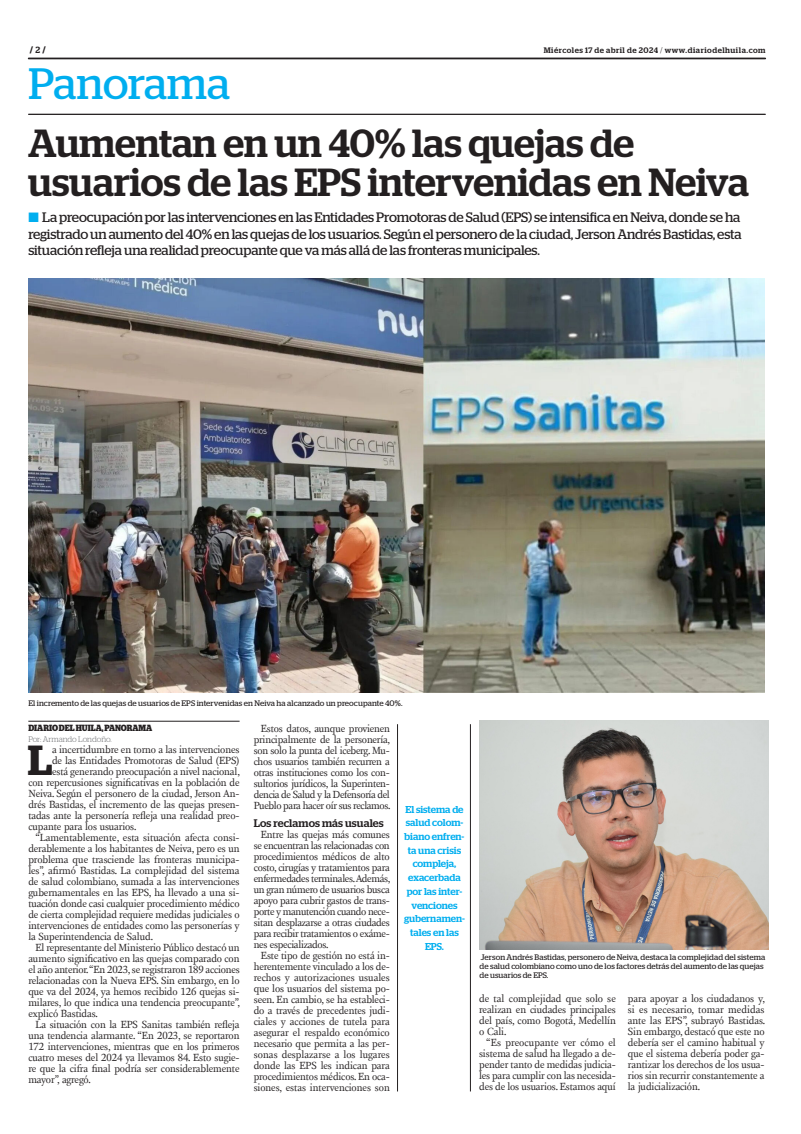
<style>
.page{position:relative;width:801px;height:1134px;background:#fff}
.page>*{position:absolute;margin:0;border:0;box-sizing:border-box;transform-origin:0 0}
.t1{font:43.9px "Stag";letter-spacing:-.005em;color:#00aeef}
.TEXTO_UNO{font:600 42px "Stag";color:#231f20}
.TITULO{font:500 39.2px/39.2px "Stag";color:#231f20}
.SUMARIO{font:13.7px/16.5px "Stag";letter-spacing:-.01em;color:#231f20;text-align:justify}
.INTERTITULO{font:500 11px "Stag";letter-spacing:.01em;color:#231f20}
.TEXTO{font:10.6px/11px "New Fournier BP";letter-spacing:-.015em;color:#231f20;text-align:justify}
.TEXTO_UNO-2{font:10.6px "New Fournier BP";letter-spacing:-.01em;color:#231f20}
.DESTACADO_AZUL{font:500 10px/13.7px "Stag";color:#00aeef;text-align:center}
.CREDITO_1{font:700 9px "Stag";color:#231f20;scale:.9 1}
.CREDITO_1-2{font:700 9px "Stag";color:#231f20}
.PIE_DE_FOTO{font:8px/9px "Stag";letter-spacing:.005em;color:#231f20}
.t2{font:500 8px "Stag";letter-spacing:.06em;color:#231f20}
.CREDITO_2{font:300 8px "Stag";letter-spacing:-.005em;color:#6c6d70}
.s1{font-weight:500}
.s2{font-weight:300}
.s3{color:#00aeef}
</style>
<div class="page">
<svg style="left:28px;top:58px;width:737px;height:1px"></svg>
<hr style="left:28px;top:114px;width:737px;height:1px;background:#231f20">
<img style="left:28px;top:278px;width:736px;height:414px">
<img style="left:479px;top:721px;width:289px;height:228px">
<hr style="left:28px;top:721px;width:212px;height:1px;background:#231f20">
<hr style="left:397px;top:724px;width:1px;height:367px;background:#231f20">
<hr style="left:470px;top:724px;width:1px;height:367px;background:#231f20">
<p class="CREDITO_1-2" style="left:30px;top:45px;width:17px">/ <span class="s1">2</span> /</p>
<p class="t2" style="left:544px;top:45px;width:223px">Miércoles 17 de abril de 2024 <span class="s2">/</span> www.diariodelhuila.com</p>
<p class="t1" style="left:28px;top:58px;width:203px">Panorama</p>
<p class="TITULO" style="left:28px;top:123px;width:722px">Aumentan en un 40% las quejas de usuarios de las EPS intervenidas en Neiva</p>
<p class="SUMARIO" style="left:28px;top:209px;width:715px"><span class="s3">■</span> La preocupación por las intervenciones en las Entidades Promotoras de Salud (EPS) se intensifica en Neiva, donde se ha registrado un aumento del 40% en las quejas de los usuarios. Según el personero de la ciudad, Jerson Andrés Bastidas, esta situación refleja una realidad preocupante que va más allá de las fronteras municipales.</p>
<p class="PIE_DE_FOTO" style="left:28px;top:698px;width:376px">El incremento de las quejas de usuarios de EPS intervenidas en Neiva ha alcanzado un preocupante 40%.</p>
<p class="CREDITO_1" style="left:28px;top:723px;width:139px">DIARIO DEL HUILA, PANORAMA</p>
<p class="CREDITO_2" style="left:28px;top:735px;width:85px">Por: Armando Londoño.</p>
<p class="TEXTO_UNO" style="left:28px;top:736px;width:26px">L</p>
<p class="TEXTO_UNO-2" style="left:52px;top:743px;width:189px">a incertidumbre en torno a las intervenciones</p>
<p class="TEXTO_UNO-2" style="left:52px;top:754px;width:189px">de las Entidades Promotoras de Salud (EPS)</p>
<p class="TEXTO_UNO-2" style="left:52px;top:765px;width:189px">está generando preocupación a nivel nacional,</p>
<p class="TEXTO_UNO-2" style="left:28px;top:776px;width:213px">con repercusiones significativas en la población de</p>
<p class="TEXTO_UNO-2" style="left:28px;top:787px;width:213px">Neiva. Según el personero de la ciudad, Jerson An-</p>
<p class="TEXTO_UNO-2" style="left:28px;top:798px;width:213px">drés Bastidas, el incremento de las quejas presen-</p>
<p class="TEXTO_UNO-2" style="left:28px;top:809px;width:213px">tadas ante la personería refleja una realidad preo-</p>
<p class="TEXTO_UNO-2" style="left:28px;top:820px;width:110px">cupante para los usuarios.</p>
<p class="TEXTO" style="left:28px;top:832px;width:213px;text-indent:7px">“Lamentablemente, esta situación afecta consi&shy;derablemente a los habitantes de Neiva, pero es un problema que trasciende las fronteras municipa&shy;les”, afirmó Bastidas. La complejidad del sistema de salud colombiano, sumada a las intervenciones gubernamentales en las EPS, ha llevado a una si&shy;tuación donde casi cualquier procedimiento médico de cierta complejidad requiere medidas judiciales o intervenciones de entidades como las personerías y la Superintendencia de Salud.</p>
<p class="TEXTO" style="left:28px;top:942px;width:213px;text-indent:7px">El representante del Ministerio Público destacó un aumento significativo en las quejas comparado con el año anterior. “En 2023, se registraron 189 acciones relacionadas con la Nueva EPS. Sin embargo, en lo que va del 2024, ya hemos recibido 126 quejas si&shy;milares, lo que indica una tendencia preocupante”, explicó Bastidas.</p>
<p class="TEXTO" style="left:28px;top:1019px;width:213px;text-indent:7px">La situación con la EPS Sanitas también refleja una tendencia alarmante. “En 2023, se reportaron 172 intervenciones, mientras que en los primeros cuatro meses del 2024 ya llevamos 84. Esto sugie&shy;re que la cifra final podría ser considerablemente mayor”, agregó.</p>
<p class="TEXTO" style="left:254px;top:723px;width:138px;text-indent:7px">Estos datos, aunque provienen principalmente de la personería, son solo la punta del iceberg. Mu&shy;chos usuarios también recurren a otras instituciones como los con&shy;sultorios jurídicos, la Superinten&shy;dencia de Salud y la Defensoría del Pueblo para hacer oír sus reclamos.</p>
<p class="INTERTITULO" style="left:254px;top:816px;width:131px">Los reclamos más usuales</p>
<p class="TEXTO" style="left:254px;top:829px;width:138px;text-indent:7px">Entre las quejas más comunes se encuentran las relacionadas con procedimientos médicos de alto costo, cirugías y tratamientos para enfermedades terminales. Además, un gran número de usuarios busca apoyo para cubrir gastos de trans&shy;porte y manutención cuando nece&shy;sitan desplazarse a otras ciudades para recibir tratamientos o exáme&shy;nes especializados.</p>
<p class="TEXTO" style="left:254px;top:950px;width:138px;text-indent:7px">Este tipo de gestión no está in&shy;herentemente vinculado a los de&shy;rechos y autorizaciones usuales que los usuarios del sistema po&shy;seen. En cambio, se ha estableci&shy;do a través de precedentes judi&shy;ciales y acciones de tutela para asegurar el respaldo económico necesario que permita a las per&shy;sonas desplazarse a los lugares donde las EPS les indican para procedimientos médicos. En oca&shy;siones, estas intervenciones son</p>
<p class="DESTACADO_AZUL" style="left:404px;top:802px;width:62px">El sistema de salud colom&shy;biano enfren&shy;ta una crisis compleja, exacerbada por las inter&shy;venciones gubernamen&shy;tales en las<br>EPS.</p>
<p class="PIE_DE_FOTO" style="left:479px;top:952px;width:287px">Jerson Andrés Bastidas, personero de Neiva, destaca la complejidad del sistema de salud colombiano como uno de los factores detrás del aumento de las quejas de usuarios de EPS.</p>
<p class="TEXTO" style="left:479px;top:993px;width:138px">de tal complejidad que solo se realizan en ciudades principales del país, como Bogotá, Medellín o Cali.</p>
<p class="TEXTO" style="left:479px;top:1037px;width:138px;text-indent:7px">“Es preocupante ver cómo el sistema de salud ha llegado a de&shy;pender tanto de medidas judicia&shy;les para cumplir con las necesida&shy;des de los usuarios. Estamos aquí</p>
<p class="TEXTO" style="left:628px;top:993px;width:139px">para apoyar a los ciudadanos y, si es necesario, tomar medidas ante las EPS”, subrayó Bastidas.<br>Sin embargo, destacó que este no debería ser el camino habitual y que el sistema debería poder ga&shy;rantizar los derechos de los usua&shy;rios sin recurrir constantemente a la judicialización.</p>
</div>
